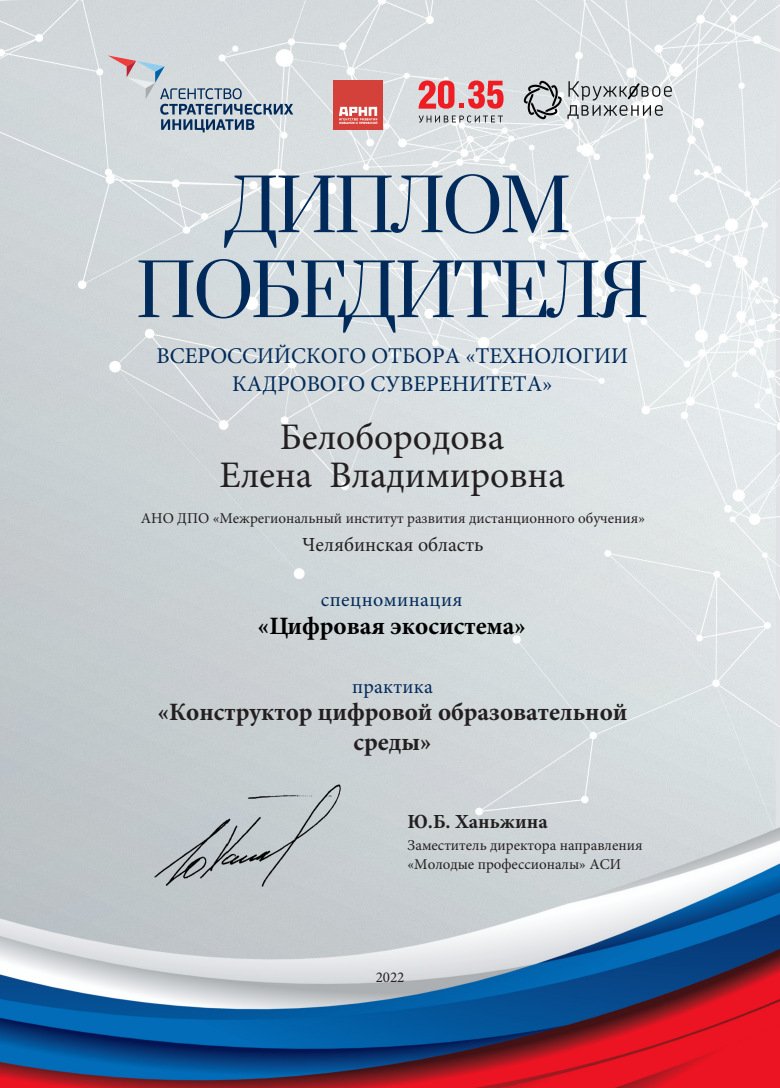
<style>
.page{position:relative;width:780px;height:1088px;background:#fff}
.page>*{position:absolute;margin:0;border:0;box-sizing:border-box;transform-origin:0 0}
.t1{font:70.75px/84.9px "Prata";letter-spacing:-.045em;color:#002a59;text-align:center}
.t2{font:37.5px/37.5px "Minion Pro";color:#231f20;text-align:center}
.t3{font:700 25px/29.5px "Minion Pro";color:#231f20;text-align:center}
.t4{font:700 25px "Minion Pro";color:#000}
.t5{font:22.5px/28px "Minion Pro";color:#002a59;text-align:center}
.t6{font:20px "Minion Pro";letter-spacing:.02em;color:#002a59}
.t7{font:20px "Minion Pro";color:#231f20}
.t8{font:700 20px "Minion Pro";color:#231f20}
.t9{font:15px/19px "Minion Pro";color:#231f20}
</style>
<div class="page">
<img style="left:0;top:0;width:780px;height:1088px">
<svg style="left:418px;top:115px;width:85px;height:7px"></svg>
<svg style="left:418px;top:79px;width:85px;height:30px;background:#e37e83"></svg>
<svg style="left:108px;top:55px;width:185px;height:77px;background:#bfc6ce"></svg>
<div style="left:333px;top:80px;width:49px;height:49px;background:#d4413a"></div>
<svg style="left:339px;top:107px;width:38px;height:17px"></svg>
<svg style="left:523px;top:81px;width:149px;height:38px;background:#b7babc"></svg>
<img style="left:155px;top:784px;width:186px;height:103px">
<p class="t1" style="left:136px;top:160px;width:515px">ДИПЛОМ<br>ПОБЕДИТЕЛЯ</p>
<h3 class="t5" style="left:156px;top:342px;width:473px">ВСЕРОССИЙСКОГО ОТБОРА «ТЕХНОЛОГИИ<br>КАДРОВОГО СУВЕРЕНИТЕТА»</h3>
<p class="t2" style="left:219px;top:419px;width:347px">Белобородова<br>Елена Владимировна</p>
<p class="t9" style="left:141px;top:509px;width:505px">АНО ДПО «Межрегиональный институт развития дистанционного обучения»</p>
<p class="t7" style="left:302px;top:531px;width:183px">Челябинская область</p>
<p class="t6" style="left:321px;top:587px;width:143px">спецноминация</p>
<p class="t4" style="left:257px;top:608px;width:270px">«Цифровая экосистема»</p>
<p class="t6" style="left:352px;top:673px;width:82px">практика</p>
<p class="t3" style="left:158px;top:697px;width:471px">«Конструктор цифровой образовательной среды»</p>
<h3 class="t8" style="left:407px;top:808px;width:141px">Ю.Б. Ханьжина</h3>
<p class="t9" style="left:407px;top:835px;width:236px">Заместитель директора направления «Молодые профессионалы» АСИ</p>
<p class="t9" style="left:375px;top:968px;width:30px">2022</p>
</div>
